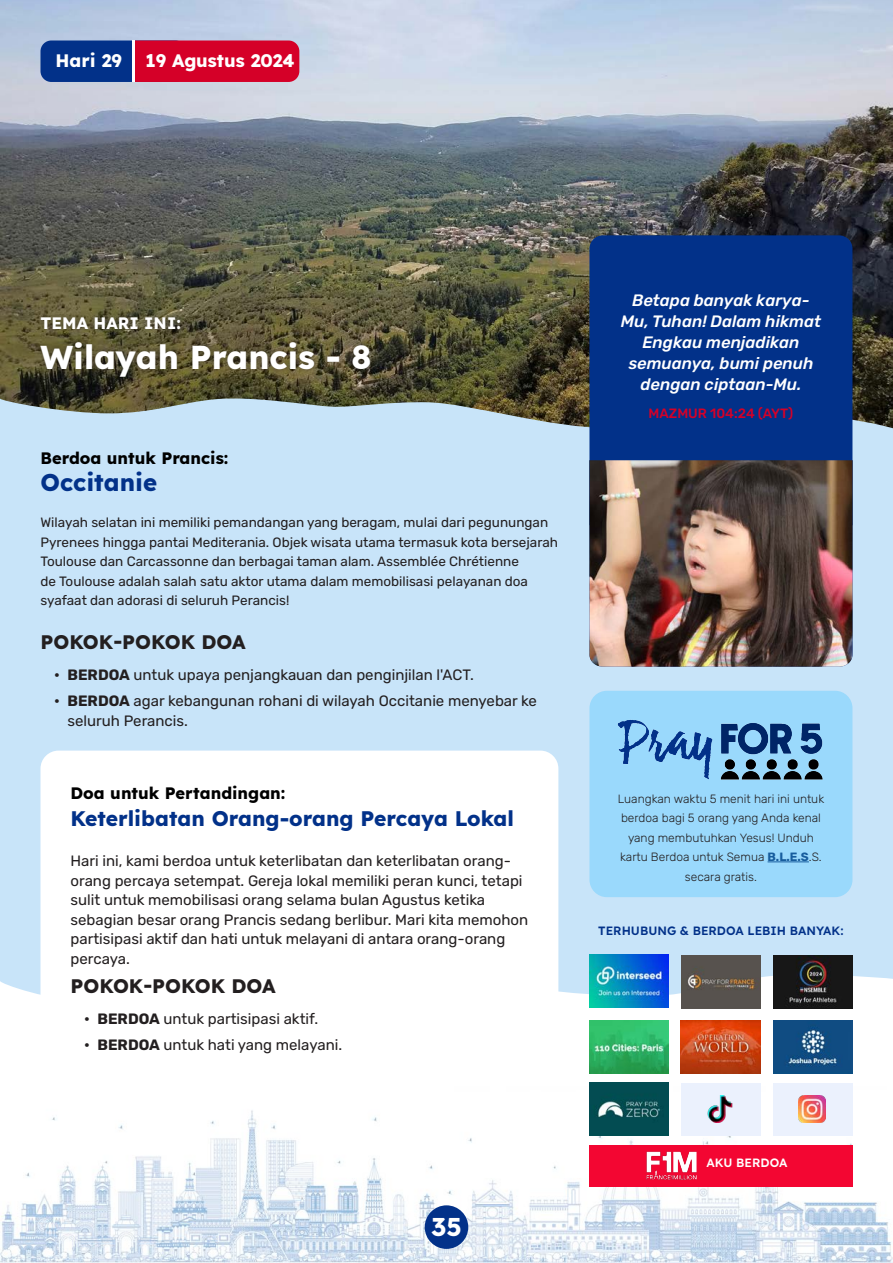
<style>
.page{position:relative;width:893px;height:1263px;background:#fff}
.page>*{position:absolute;margin:0;border:0;box-sizing:border-box;transform-origin:0 0}
.Heading_1{font:700 33px "Lexend";color:#fff}
.t1{font:700 25.5px "Lexend";color:#fff}
.Heading_2{font:700 24px "Lexend";color:#023189}
.Heading_2-2{font:700 21px "Lexend";color:#023189}
.Prayer_Point_Title{font:700 19.5px "Lexend";color:#231f20}
.Date_No{font:700 18px "Lexend";color:#fff}
.Day_No{font:700 18px "Lexend";color:#fff}
.Bible_Verse{font:italic 500 16.5px/21px "Rubik";color:#fff;text-align:center}
.Prayer_Theme{font:700 16.5px "Lexend";color:#000}
.Theme_title{font:700 16.5px "Lexend";color:#fff}
.t2{font:15px/19.5px "Rubik";color:#231f20}
.t3{font:13.5px/19.5px "Rubik";color:#231f20}
.Bible_Name{font:500 13.5px "Rubik";color:#d50028}
.Pray_for_5{font:300 12px/19.5px "Rubik";color:#231f20;text-align:center}
.Read_More_Button{font:600 12px "Lexend";color:#023189}
.t4{font:600 12px "Lexend";color:#fff}
.s1{font-weight:700}
.s2{font-weight:700;color:#175d9e}
</style>
<div class="page">
<img style="left:0;top:1086px;width:893px;height:177px">
<div style="left:425px;top:1205px;width:43px;height:44px;background:#023189;border-radius:50%"></div>
<img style="left:0;top:0;width:893px;height:396px">
<div style="left:0;top:396px;width:893px;height:605px;background:#c8e4f9"></div>
<div style="left:589px;top:235px;width:263px;height:225px;background:#023189"></div>
<div style="left:36px;top:312px;width:339px;height:70px;background:#231f20;opacity:.51"></div>
<img style="left:589px;top:460px;width:263px;height:207px">
<div style="left:41px;top:41px;width:145px;height:41px;background:#023189;border-radius:11px"></div>
<div style="left:135px;top:41px;width:164px;height:41px;background:#d50028"></div>
<hr style="left:132px;top:40px;width:3px;height:42px;background:#fff">
<div style="left:40px;top:751px;width:518px;height:314px;background:#fff;border-radius:18px"></div>
<div style="left:589px;top:691px;width:263px;height:206px;background:#9ad9fc;border-radius:17px"></div>
<img style="left:618px;top:720px;width:205px;height:59px">
<img style="left:589px;top:954px;width:80px;height:53px">
<img style="left:681px;top:955px;width:80px;height:53px">
<img style="left:773px;top:955px;width:79px;height:53px">
<img style="left:589px;top:1020px;width:80px;height:53px">
<img style="left:681px;top:1020px;width:79px;height:53px">
<img style="left:773px;top:1020px;width:79px;height:53px">
<img style="left:589px;top:1083px;width:79px;height:53px">
<div style="left:681px;top:1083px;width:79px;height:53px;background:#ebf1fd"></div>
<div style="left:773px;top:1083px;width:79px;height:53px;background:#ebf1fd"></div>
<img style="left:707px;top:1095px;width:26px;height:28px">
<img style="left:799px;top:1095px;width:27px;height:28px">
<hr style="left:768px;top:861px;width:41px;height:1px;background:#175d9e">
<div style="left:589px;top:1145px;width:263px;height:41px;background:#f30632"></div>
<img style="left:646px;top:1151px;width:50px;height:29px">
<p class="Day_No" style="left:56px;top:47px;width:68px">Hari 29</p>
<p class="Date_No" style="left:145px;top:47px;width:150px">19 Agustus 2024</p>
<p class="Theme_title" style="left:40px;top:310px;width:142px">TEMA HARI INI:</p>
<p class="Heading_1" style="left:40px;top:331px;width:332px">Wilayah Prancis - 8</p>
<p class="Prayer_Theme" style="left:40px;top:445px;width:189px">Berdoa untuk Prancis:</p>
<p class="Heading_2" style="left:40px;top:463px;width:118px">Occitanie</p>
<p class="t3" style="left:40px;top:513px;width:519px">Wilayah selatan ini memiliki pemandangan yang beragam, mulai dari pegunungan Pyrenees hingga pantai Mediterania. Objek wisata utama termasuk kota bersejarah Toulouse dan Carcassonne dan berbagai taman alam. Assemblée Chrétienne<br>de Toulouse adalah salah satu aktor utama dalam memobilisasi pelayanan doa syafaat dan adorasi di seluruh Perancis!</p>
<p class="Prayer_Point_Title" style="left:40px;top:627px;width:207px">POKOK-POKOK DOA</p>
<p class="t2" style="left:54px;top:665px;width:421px"><span class="s1">• BERDOA</span> untuk upaya penjangkauan dan penginjilan l'ACT.</p>
<p class="t2" style="left:68px;top:692px;width:471px;text-indent:-14px"><span class="s1">• BERDOA</span> agar kebangunan rohani di wilayah Occitanie menyebar ke seluruh Perancis.</p>
<p class="Prayer_Theme" style="left:70px;top:780px;width:216px">Doa untuk Pertandingan:</p>
<p class="Heading_2-2" style="left:70px;top:802px;width:445px">Keterlibatan Orang-orang Percaya Lokal</p>
<p class="t2" style="left:70px;top:852px;width:459px">Hari ini, kami berdoa untuk keterlibatan dan keterlibatan orang&shy;orang percaya setempat. Gereja lokal memiliki peran kunci, tetapi sulit untuk memobilisasi orang selama bulan Agustus ketika sebagian besar orang Prancis sedang berlibur. Mari kita memohon partisipasi aktif dan hati untuk melayani di antara orang-orang percaya.</p>
<p class="Prayer_Point_Title" style="left:70px;top:971px;width:207px">POKOK-POKOK DOA</p>
<p class="t2" style="left:84px;top:1009px;width:236px"><span class="s1">• BERDOA</span> untuk partisipasi aktif.</p>
<p class="t2" style="left:84px;top:1036px;width:260px"><span class="s1">• BERDOA</span> untuk hati yang melayani.</p>
<p class="Bible_Verse" style="left:621px;top:290px;width:202px">Betapa banyak karya-<br>Mu, Tuhan! Dalam hikmat<br>Engkau menjadikan semuanya, bumi penuh dengan ciptaan-Mu.</p>
<p class="Bible_Name" style="left:649px;top:405px;width:146px">MAZMUR 104:24 (AYT)</p>
<p class="Pray_for_5" style="left:618px;top:789px;width:208px">Luangkan waktu 5 menit hari ini untuk berdoa bagi 5 orang yang Anda kenal yang membutuhkan Yesus! Unduh kartu Berdoa untuk Semua <span class="s2">B.L.E.S</span>.S. secara gratis.</p>
<p class="Read_More_Button" style="left:598px;top:921px;width:247px">TERHUBUNG &amp; BERDOA LEBIH BANYAK:</p>
<h2 class="t1" style="left:431px;top:1206px;width:32px">35</h2>
<p class="t4" style="left:706px;top:1154px;width:82px">AKU BERDOA</p>
</div>
